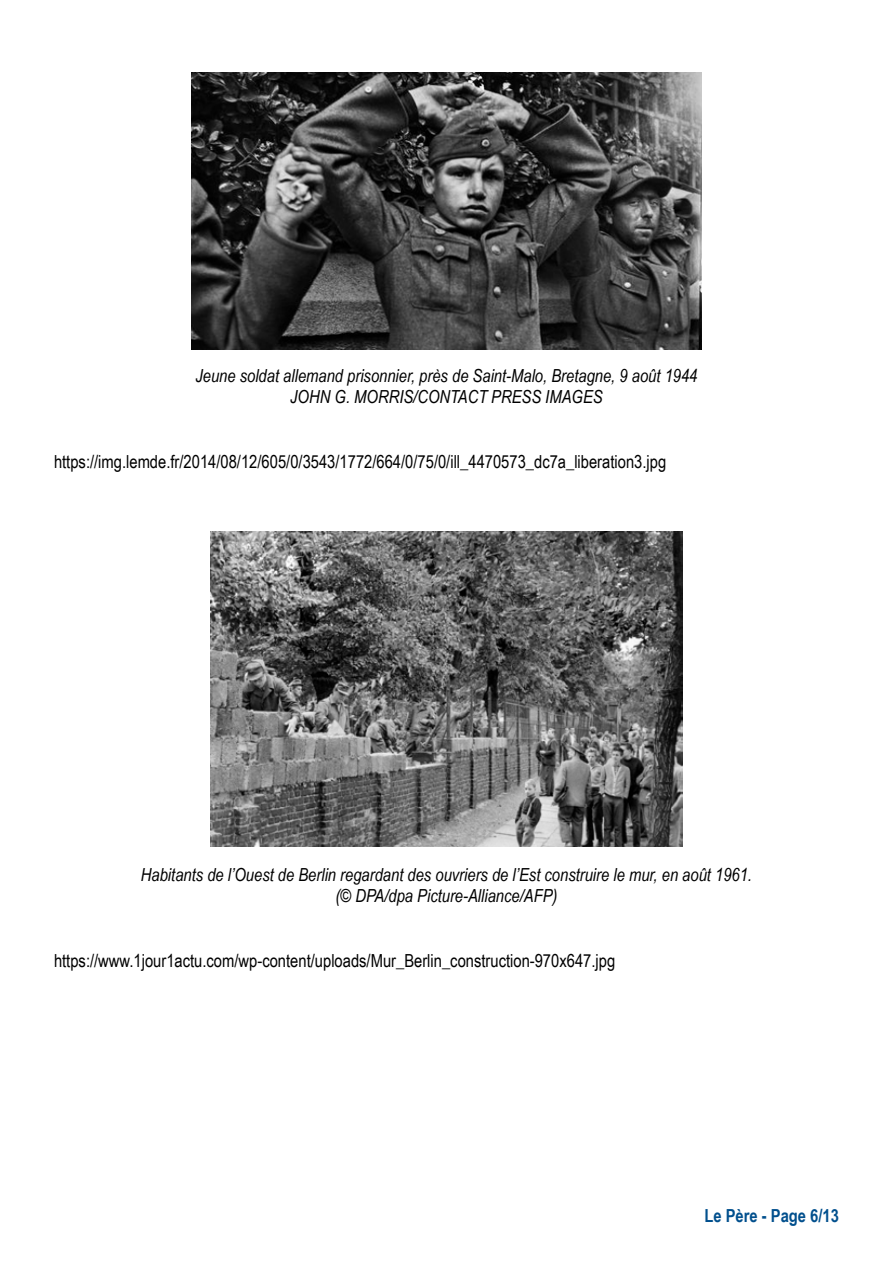
<style>
.page{position:relative;width:893px;height:1263px;background:#fff}
.page>*{position:absolute;margin:0;border:0;box-sizing:border-box;transform-origin:0 0}
.t1{font:italic 18px/21.6px "Arial Narrow";color:#000;text-align:center}
.t2{font:18px "Arial Narrow";color:#000}
.t3{font:700 18px "Arial Narrow";color:#004f8d}
</style>
<div class="page">
<img style="left:192px;top:73px;width:509px;height:277px">
<img style="left:211px;top:531px;width:471px;height:315px">
<p class="t1" style="left:195px;top:364px;width:504px">Jeune soldat allemand prisonnier, près de Saint-Malo, Bretagne, 9 août 1944<br>JOHN G. MORRIS/CONTACT PRESS IMAGES</p>
<p class="t2" style="left:54px;top:449px;width:614px">https://img.lemde.fr/2014/08/12/605/0/3543/1772/664/0/75/0/ill_4470573_dc7a_liberation3.jpg</p>
<p class="t1" style="left:141px;top:863px;width:613px">Habitants de l’Ouest de Berlin regardant des ouvriers de l’Est construire le mur, en août 1961. (© DPA/dpa Picture-Alliance/AFP)</p>
<p class="t2" style="left:54px;top:947px;width:563px">https://www.1jour1actu.com/wp-content/uploads/Mur_Berlin_construction-970x647.jpg</p>
<p class="t3" style="left:704px;top:1202px;width:136px">Le Père - Page 6/13</p>
</div>
